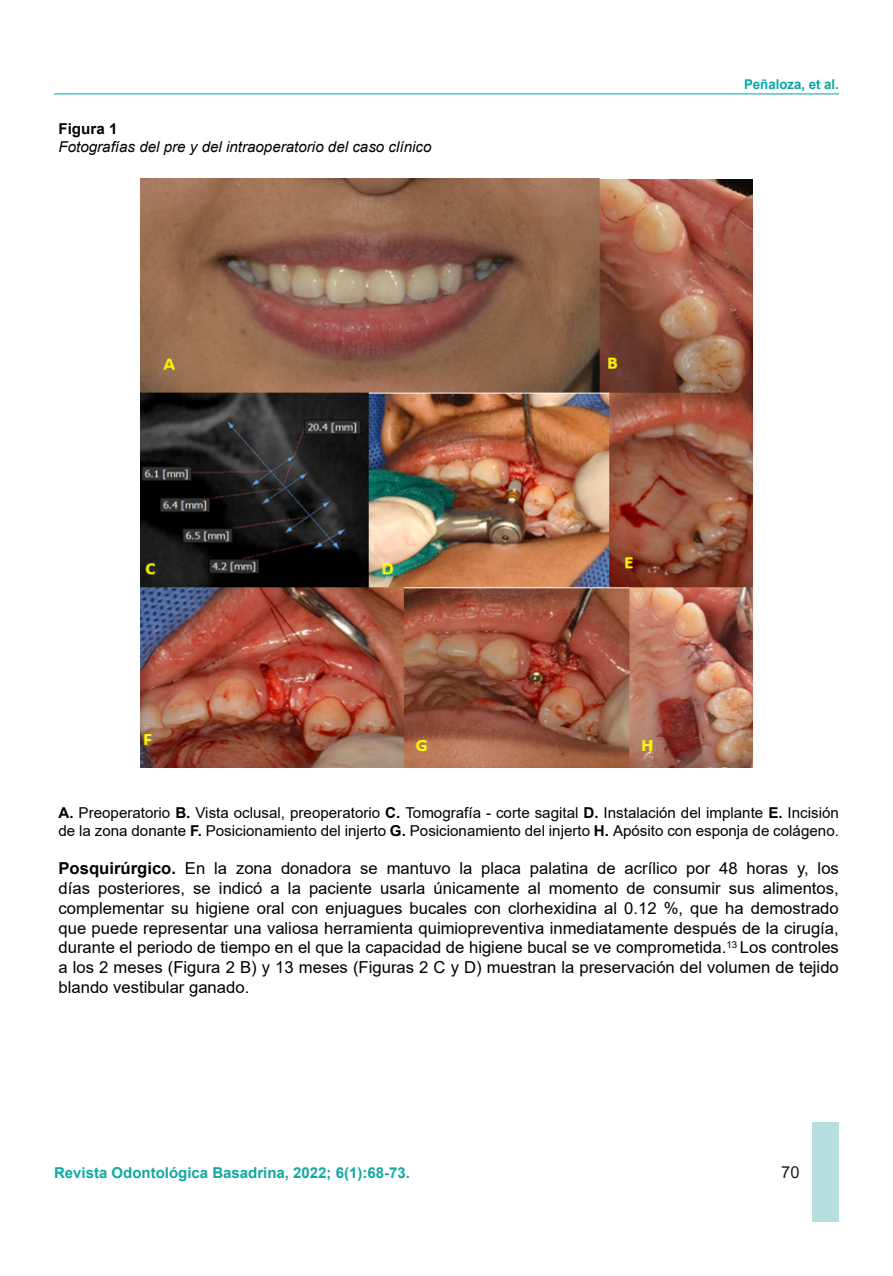
<style>
.page{position:relative;width:893px;height:1276px;background:#fff}
.page>*{position:absolute;margin:0;border:0;box-sizing:border-box;transform-origin:0 0}
.t1{font:16.5px/19.8px "Arial";color:#000;text-align:justify}
.t2{font:16.5px "Arial";color:#1d1d1b}
.t3{font:15px/18px "Arial";color:#000}
.t4{font:italic 15px "Arial";color:#000}
.t5{font:700 15px "Arial";color:#12a8a2}
.t6{font:700 15px "Arial";color:#000}
.t7{font:700 13.5px "Arial";color:#07a8a3}
.s1{font-weight:700}
</style>
<div class="page">
<hr style="left:54px;top:93px;width:785px;height:2px;background:#07a8a3">
<div style="left:813px;top:1123px;width:26px;height:99px;background:#b7dfe0"></div>
<img style="left:140px;top:179px;width:613px;height:589px">
<p class="t6" style="left:58px;top:118px;width:60px">Figura 1</p>
<p class="t4" style="left:58px;top:137px;width:375px">Fotografías del pre y del intraoperatorio del caso clínico</p>
<p class="t7" style="left:744px;top:75px;width:96px">Peñaloza, et al.</p>
<p class="t3" style="left:58px;top:804px;width:782px"><span class="s1">A.</span> Preoperatorio <span class="s1">B.</span> Vista oclusal, preoperatorio <span class="s1">C.</span> Tomografía - corte sagital <span class="s1">D.</span> Instalación del implante <span class="s1">E.</span> Incisión de la zona donante <span class="s1">F.</span> Posicionamiento del injerto <span class="s1">G.</span> Posicionamiento del injerto <span class="s1">H.</span> Apósito con esponja de colágeno.</p>
<p class="t1" style="left:58px;top:858px;width:782px"><span class="s1">Posquirúrgico.</span> En la zona donadora se mantuvo la placa palatina de acrílico por 48 horas y, los días posteriores, se indicó a la paciente usarla únicamente al momento de consumir sus alimentos, complementar su higiene oral con enjuagues bucales con clorhexidina al 0.12 %, que ha demostrado que puede representar una valiosa herramienta quimiopreventiva inmediatamente después de la cirugía, durante el periodo de tiempo en el que la capacidad de higiene bucal se ve comprometida.<sup>13</sup> Los controles a los 2 meses (Figura 2 B) y 13 meses (Figuras 2 C y D) muestran la preservación del volumen de tejido blando vestibular ganado.</p>
<p class="t5" style="left:54px;top:1162px;width:357px">Revista Odontológica Basadrina, 2022; 6(1):68-73.</p>
<p class="t2" style="left:781px;top:1161px;width:20px">70</p>
</div>
